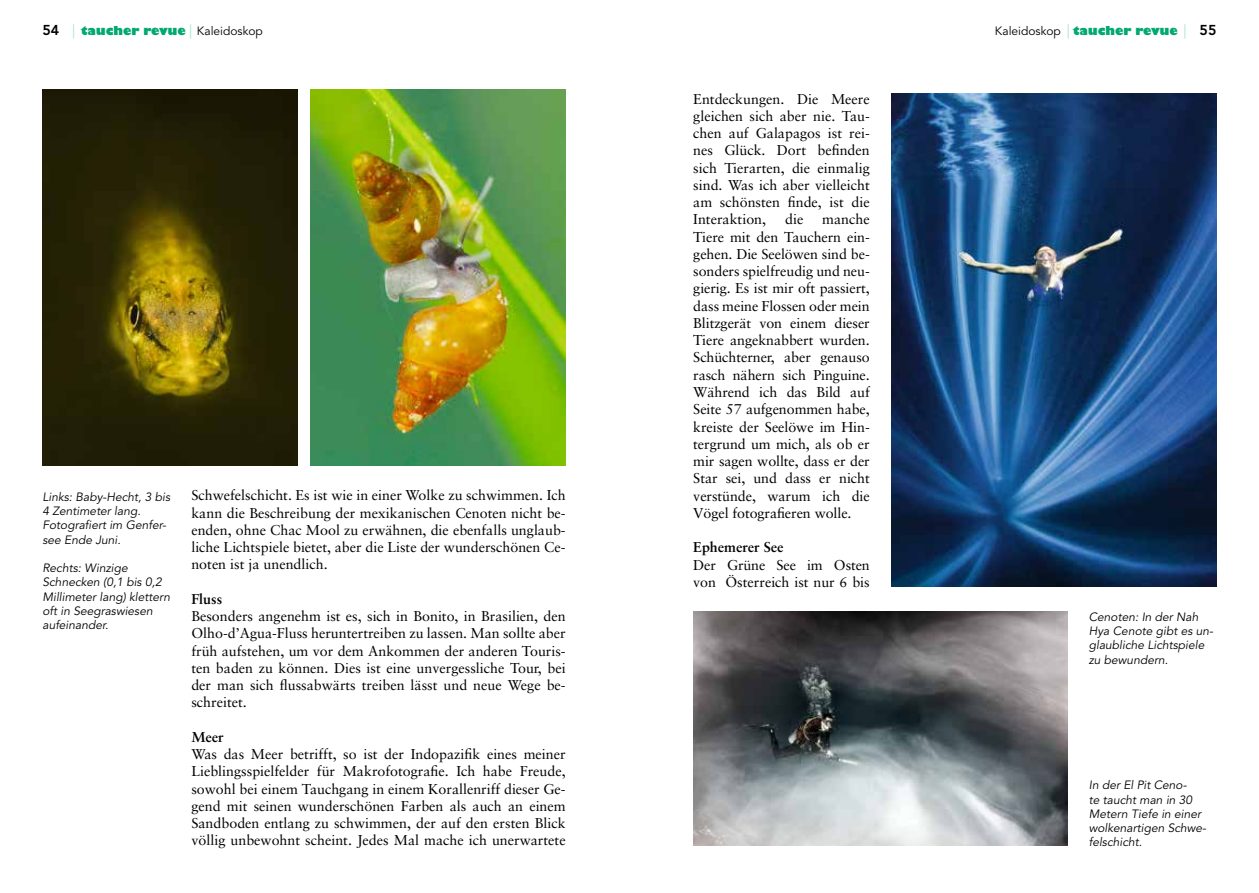
<style>
.page{position:relative;width:1259px;height:893px;background:#fff}
.page>*{position:absolute;margin:0;border:0;box-sizing:border-box;transform-origin:0 0}
.t1{font:14.25px/17.2px "Sabon";color:#000;text-align:justify}
.t2{font:700 14.25px "Sabon";color:#000}
.t3{font:italic 12px/14.2px "Avenir";color:#000}
.t4{font:800 12px "Gill Sans";color:#00a872}
.s1{font-family:"Avenir";font-size:14.25px;color:#000}
.s2{font-family:"Avenir";font-weight:400;font-size:14.25px;color:#a3e8c8}
.s3{font-family:"Avenir";font-weight:400;color:#000}
</style>
<div class="page">
<img style="left:43px;top:89px;width:255px;height:377px">
<img style="left:310px;top:89px;width:256px;height:377px">
<img style="left:891px;top:94px;width:325px;height:492px">
<img style="left:693px;top:612px;width:374px;height:233px">
<p class="t4" style="left:43px;top:23px;width:222px"><span class="s1">54</span> <span class="s2">|</span> taucher revue <span class="s2">|</span> <span class="s3">Kaleidoskop</span></p>
<p class="t4" style="left:995px;top:23px;width:223px"><span class="s3">Kaleidoskop</span> <span class="s2">|</span> taucher revue <span class="s2">|</span> <span class="s1">55</span></p>
<p class="t3" style="left:43px;top:490px;width:129px">Links: Baby-Hecht, 3 bis<br>4 Zentimeter lang.<br>Fotografiert im Genfer&shy;see Ende Juni.</p>
<p class="t3" style="left:43px;top:561px;width:129px">Rechts: Winzige<br>Schnecken (0,1 bis 0,2<br>Millimeter lang) klettern oft in Seegraswiesen aufeinander.</p>
<p class="t1" style="left:191px;top:487px;width:376px">Schwefelschicht. Es ist wie in einer Wolke zu schwimmen. Ich kann die Beschreibung der mexikanischen Cenoten nicht be&shy;enden, ohne Chac Mool zu erwähnen, die ebenfalls unglaub&shy;liche Lichtspiele bietet, aber die Liste der wunderschönen Ce&shy;noten ist ja unendlich.</p>
<p class="t2" style="left:191px;top:590px;width:32px">Fluss</p>
<p class="t1" style="left:191px;top:607px;width:376px">Besonders angenehm ist es, sich in Bonito, in Brasilien, den Olho-d’Agua-Fluss heruntertreiben zu lassen. Man sollte aber früh aufstehen, um vor dem Ankommen der anderen Touris&shy;ten baden zu können. Dies ist eine unvergessliche Tour, bei der man sich flussabwärts treiben lässt und neue Wege be&shy;schreitet.</p>
<p class="t2" style="left:191px;top:728px;width:34px">Meer</p>
<p class="t1" style="left:191px;top:745px;width:376px">Was das Meer betrifft, so ist der Indopazifik eines meiner Lieblingsspielfelder für Makrofotografie. Ich habe Freude, sowohl bei einem Tauchgang in einem Korallenriff dieser Ge&shy;gend mit seinen wunderschönen Farben als auch an einem Sandboden entlang zu schwimmen, der auf den ersten Blick völlig unbewohnt scheint. Jedes Mal mache ich unerwartete</p>
<p class="t1" style="left:693px;top:90px;width:178px">Entdeckungen. Die Meere gleichen sich aber nie. Tau&shy;chen auf Galapagos ist rei&shy;nes Glück. Dort befinden sich Tierarten, die einmalig sind. Was ich aber vielleicht am schönsten finde, ist die Interaktion,</p>
<p class="t1" style="left:693px;top:211px;width:178px;text-indent:129px">manche Tiere mit den Tauchern ein&shy;gehen. Die Seelöwen sind be&shy;sonders spielfreudig und neu&shy;gierig. Es ist mir oft passiert, dass meine Flossen oder mein Blitzgerät von einem dieser Tiere angeknabbert wurden.<br>Schüchterner, aber genauso rasch nähern sich Pinguine.<br>Während ich das Bild auf Seite 57 aufgenommen habe, kreiste der Seelöwe im Hin&shy;tergrund um mich, als ob er mir sagen wollte, dass er der Star sei, und dass er nicht verstünde, warum ich die Vögel fotografieren wolle.</p>
<p class="t2" style="left:693px;top:538px;width:92px">Ephemerer See</p>
<p class="t1" style="left:693px;top:556px;width:178px">Der Grüne See im Osten von Österreich ist nur 6 bis</p>
<p class="t1" style="left:785px;top:211px;width:20px">die</p>
<p class="t3" style="left:1088px;top:610px;width:126px">Cenoten: In der Nah<br>Hya Cenote gibt es un&shy;glaubliche Lichtspiele zu bewundern.</p>
<p class="t3" style="left:1089px;top:778px;width:119px">In der El Pit Ceno-<br>te taucht man in 30<br>Metern Tiefe in einer wolkenartigen Schwe&shy;felschicht.</p>
</div>
